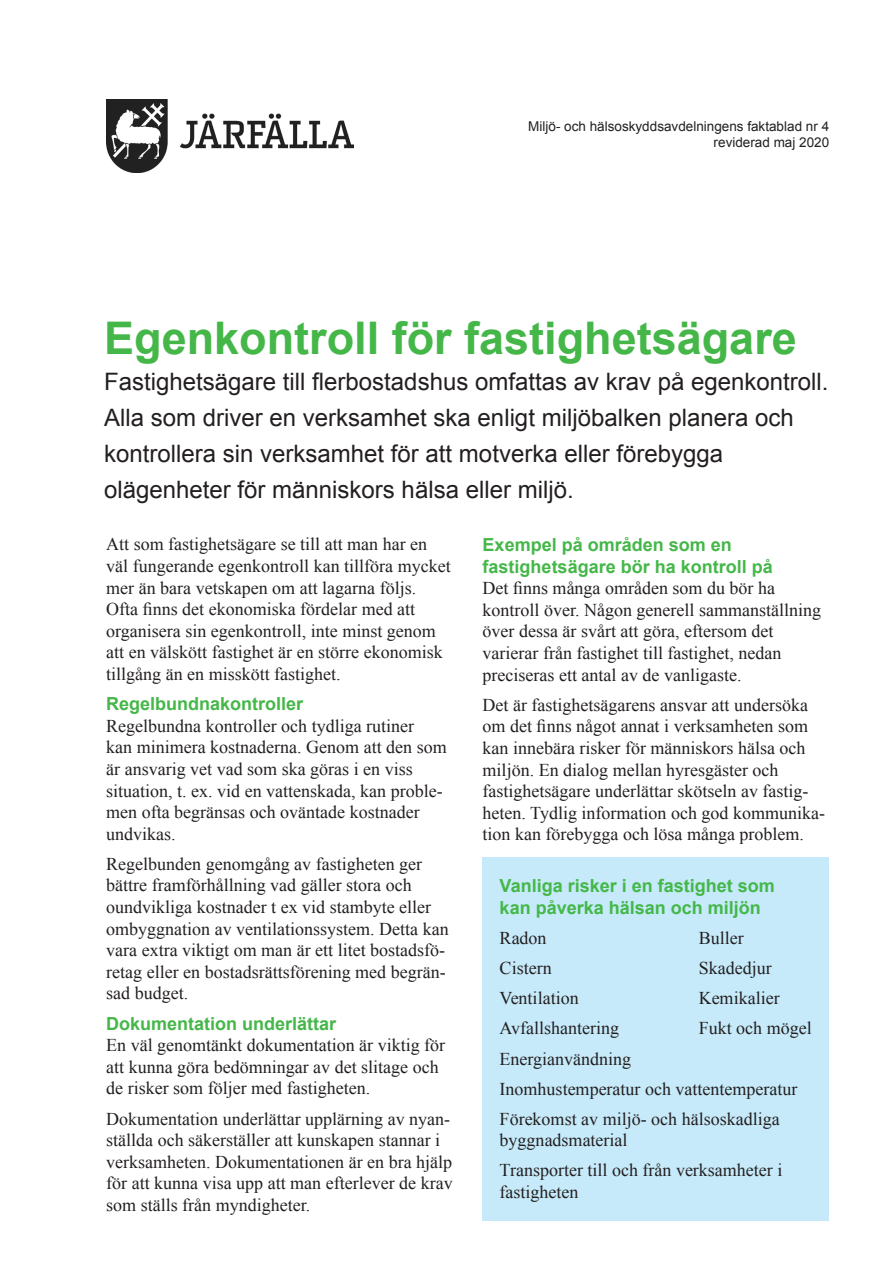
<style>
.page{position:relative;width:893px;height:1263px;background:#fff}
.page>*{position:absolute;margin:0;border:0;box-sizing:border-box;transform-origin:0 0}
.t1{font:700 45px "Arial";color:#45b749}
.t2{font:24px/36px "Arial";color:#231f20}
.t3{font:18px/21.6px "Times New Roman";color:#231f20}
.t4{font:700 18px/21.6px "Arial";color:#45b749}
.t5{font:13.5px "Arial";color:#231f20}
</style>
<div class="page">
<img style="left:106px;top:100px;width:248px;height:72px">
<div style="left:483px;top:857px;width:346px;height:363px;background:#c6eafa"></div>
<p class="t5" style="left:528px;top:118px;width:302px">Miljö- och hälsoskyddsavdelningens faktablad nr 4</p>
<p class="t5" style="left:714px;top:134px;width:117px">reviderad maj 2020</p>
<p class="t1" style="left:104px;top:308px;width:694px">Egenkontroll för fastighetsägare</p>
<p class="t2" style="left:104px;top:364px;width:726px">Fastighetsägare till flerbostadshus omfattas av krav på egenkontroll.<br>Alla som driver en verksamhet ska enligt miljöbalken planera och kontrollera sin verksamhet för att motverka eller förebygga</p>
<p class="t2" style="left:104px;top:472px;width:471px">olägenheter för människors hälsa eller miljö.</p>
<p class="t3" style="left:106px;top:533px;width:346px">Att som fastighetsägare se till att man har en väl fungerande egenkontroll kan tillföra mycket mer än bara vetskapen om att lagarna följs.</p>
<p class="t3" style="left:106px;top:598px;width:338px">Ofta finns det ekonomiska fördelar med att organisera sin egenkontroll, inte minst genom att en välskött fastighet är en större ekonomisk tillgång än en misskött fastighet.</p>
<p class="t4" style="left:106px;top:693px;width:199px">Regelbundnakontroller</p>
<p class="t3" style="left:106px;top:715px;width:309px">Regelbundna kontroller och tydliga rutiner</p>
<p class="t3" style="left:106px;top:736px;width:342px">kan minimera kostnaderna. Genom att den som är ansvarig vet vad som ska göras i en viss situation, t. ex. vid en vattenskada, kan proble&shy;men ofta begränsas och oväntade kostnader</p>
<p class="t3" style="left:106px;top:823px;width:71px">undvikas.</p>
<p class="t3" style="left:106px;top:853px;width:344px">Regelbunden genomgång av fastigheten ger bättre framförhållning vad gäller stora och oundvikliga kostnader t ex vid stambyte eller ombyggnation av ventilationssystem. Detta kan vara extra viktigt om man är ett litet bostadsfö&shy;retag eller en bostadsrättsförening med begrän&shy;sad budget.</p>
<p class="t4" style="left:106px;top:1013px;width:232px">Dokumentation underlättar</p>
<p class="t3" style="left:106px;top:1034px;width:340px">En väl genomtänkt dokumentation är viktig för att kunna göra bedömningar av det slitage och de risker som följer med fastigheten.</p>
<p class="t3" style="left:106px;top:1107px;width:348px">Dokumentation underlättar upplärning av nyan&shy;ställda och säkerställer att kunskapen stannar i verksamheten. Dokumentationen är en bra hjälp för att kunna visa upp att man efterlever de krav som ställs från myndigheter.</p>
<p class="t4" style="left:483px;top:534px;width:251px">Exempel på områden som en</p>
<p class="t4" style="left:483px;top:556px;width:292px">fastighetsägare bör ha kontroll på</p>
<p class="t3" style="left:483px;top:577px;width:294px">Det finns många områden som du bör ha</p>
<p class="t3" style="left:483px;top:599px;width:340px">kontroll över. Någon generell sammanställning över dessa är svårt att göra, eftersom det</p>
<p class="t3" style="left:483px;top:642px;width:300px">varierar från fastighet till fastighet, nedan</p>
<p class="t3" style="left:483px;top:663px;width:260px">preciseras ett antal av de vanligaste.</p>
<p class="t3" style="left:483px;top:694px;width:327px">Det är fastighetsägarens ansvar att undersöka om det finns något annat i verksamheten som kan innebära risker för människors hälsa och miljön. En dialog mellan hyresgäster och</p>
<p class="t3" style="left:483px;top:780px;width:344px">fastighetsägare underlättar skötseln av fastig&shy;heten. Tydlig information och god kommunika&shy;tion kan förebygga och lösa många problem.</p>
<p class="t4" style="left:500px;top:876px;width:277px">Vanliga risker i en fastighet som kan påverka hälsan och miljön</p>
<p class="t3" style="left:500px;top:927px;width:48px">Radon</p>
<p class="t3" style="left:699px;top:927px;width:46px">Buller</p>
<p class="t3" style="left:500px;top:957px;width:54px">Cistern</p>
<p class="t3" style="left:699px;top:957px;width:74px">Skadedjur</p>
<p class="t3" style="left:500px;top:987px;width:81px">Ventilation</p>
<p class="t3" style="left:699px;top:987px;width:82px">Kemikalier</p>
<p class="t3" style="left:500px;top:1017px;width:121px">Avfallshantering</p>
<p class="t3" style="left:699px;top:1017px;width:115px">Fukt och mögel</p>
<p class="t3" style="left:500px;top:1047px;width:133px">Energianvändning</p>
<p class="t3" style="left:500px;top:1077px;width:299px">Inomhustemperatur och vattentemperatur</p>
<p class="t3" style="left:500px;top:1108px;width:281px">Förekomst av miljö- och hälsoskadliga byggnadsmaterial</p>
<p class="t3" style="left:500px;top:1159px;width:284px">Transporter till och från verksamheter i fastigheten</p>
</div>
